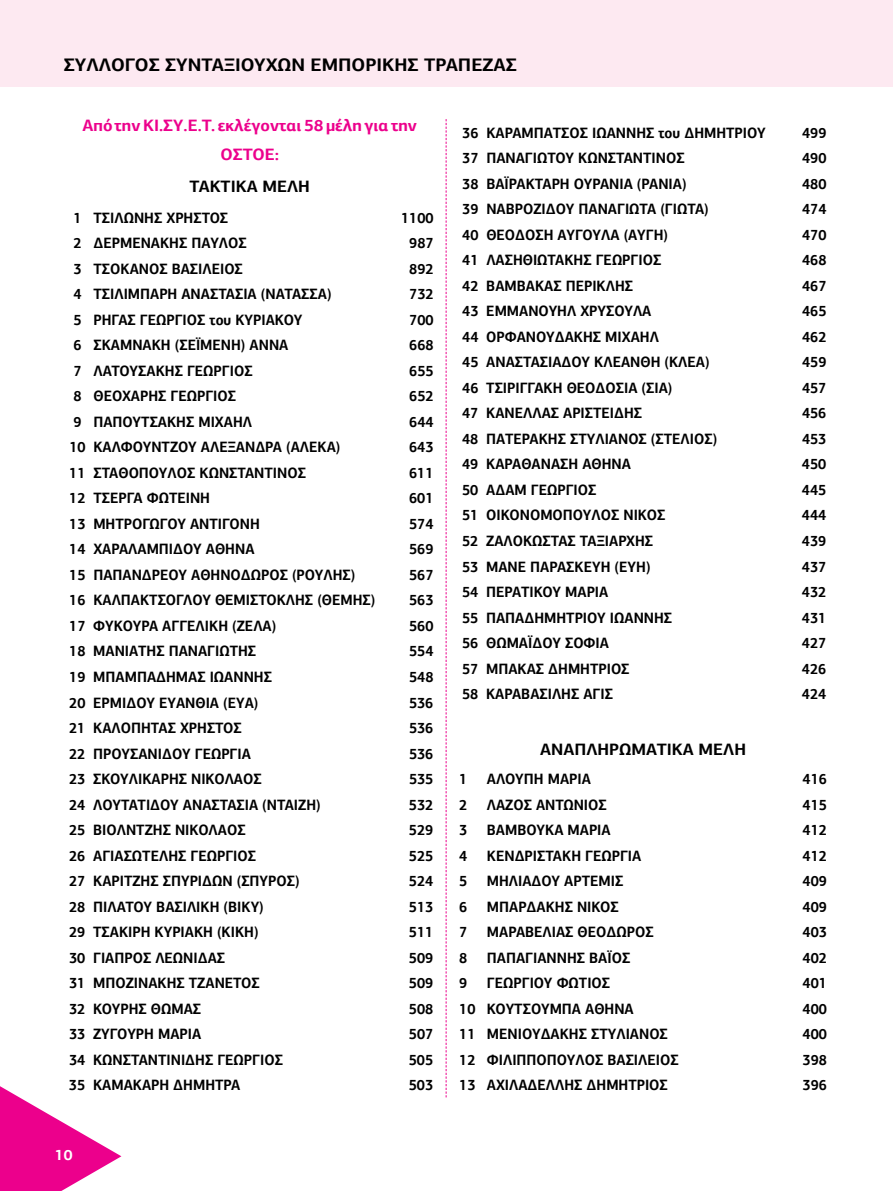
<style>
.page{position:relative;width:893px;height:1191px;background:#fff}
.page>*{position:absolute;margin:0;border:0;box-sizing:border-box;transform-origin:0 0}
.t1{font:700 18.15px "PF Agora Sans Pro";color:#000}
.t2{font:700 16.5px/28px "PF Agora Sans Pro";color:#ec008c;text-align:center}
.t3{font:700 16.5px "PF Agora Sans Pro";color:#000}
.t4{font:700 15px "PF Agora Sans Pro";color:#000;scale:.92 1}
.t5{font:700 15px "PF Agora Sans Pro";color:#fff}
</style>
<div class="page">
<div style="left:0;top:0;width:893px;height:87px;background:#fde9f1"></div>
<svg style="left:0;top:1086px;width:121px;height:105px"></svg>
<svg style="left:446px;top:119px;width:1px;height:978px"></svg>
<p class="t1" style="left:64px;top:53px;width:455px">ΣΥΛΛΟΓΟΣ ΣΥΝΤΑΞΙΟΥΧΩΝ ΕΜΠΟΡΙΚΗΣ ΤΡΑΠΕΖΑΣ</p>
<p class="t2" style="left:83px;top:112px;width:336px">Από την ΚΙ.ΣΥ.Ε.Τ. εκλέγονται 58 μέλη για την<br>ΟΣΤΟΕ:</p>
<p class="t3" style="left:190px;top:176px;width:122px">ΤΑΚΤΙΚΑ ΜΕΛΗ</p>
<p class="t4" style="left:74px;top:208px;width:170px">1 ΤΣΙΛΩΝΗΣ ΧΡΗΣΤΟΣ</p>
<p class="t4" style="left:401px;top:208px;width:37px">1100</p>
<p class="t4" style="left:74px;top:233px;width:190px">2 ΔΕΡΜΕΝΑΚΗΣ ΠΑΥΛΟΣ</p>
<p class="t4" style="left:409px;top:233px;width:28px">987</p>
<p class="t4" style="left:73px;top:259px;width:186px">3 ΤΣΟΚΑΝΟΣ ΒΑΣΙΛΕΙΟΣ</p>
<p class="t4" style="left:409px;top:259px;width:28px">892</p>
<p class="t4" style="left:73px;top:284px;width:282px">4 ΤΣΙΛΙΜΠΑΡΗ ΑΝΑΣΤΑΣΙΑ (ΝΑΤΑΣΣΑ)</p>
<p class="t4" style="left:409px;top:284px;width:28px">732</p>
<p class="t4" style="left:73px;top:310px;width:250px">5 ΡΗΓΑΣ ΓΕΩΡΓΙΟΣ του ΚΥΡΙΑΚΟΥ</p>
<p class="t4" style="left:409px;top:310px;width:28px">700</p>
<p class="t4" style="left:73px;top:335px;width:235px">6 ΣΚΑΜΝΑΚΗ (ΣΕΪΜΕΝΗ) ΑΝΝΑ</p>
<p class="t4" style="left:409px;top:335px;width:28px">668</p>
<p class="t4" style="left:73px;top:361px;width:196px">7 ΛΑΤΟΥΣΑΚΗΣ ΓΕΩΡΓΙΟΣ</p>
<p class="t4" style="left:409px;top:361px;width:28px">655</p>
<p class="t4" style="left:73px;top:386px;width:178px">8 ΘΕΟΧΑΡΗΣ ΓΕΩΡΓΙΟΣ</p>
<p class="t4" style="left:409px;top:386px;width:28px">652</p>
<p class="t4" style="left:73px;top:412px;width:196px">9 ΠΑΠΟΥΤΣΑΚΗΣ ΜΙΧΑΗΛ</p>
<p class="t4" style="left:409px;top:412px;width:28px">644</p>
<p class="t4" style="left:69px;top:437px;width:296px">10 ΚΑΛΦΟΥΝΤΖΟΥ ΑΛΕΞΑΝΔΡΑ (ΑΛΕΚΑ)</p>
<p class="t4" style="left:409px;top:437px;width:28px">643</p>
<p class="t4" style="left:69px;top:463px;width:259px">11 ΣΤΑΘΟΠΟΥΛΟΣ ΚΩΝΣΤΑΝΤΙΝΟΣ</p>
<p class="t4" style="left:409px;top:463px;width:28px">611</p>
<p class="t4" style="left:69px;top:489px;width:155px">12 ΤΣΕΡΓΑ ΦΩΤΕΙΝΗ</p>
<p class="t4" style="left:409px;top:489px;width:28px">601</p>
<p class="t4" style="left:69px;top:514px;width:209px">13 ΜΗΤΡΟΓΩΓΟΥ ΑΝΤΙΓΟΝΗ</p>
<p class="t4" style="left:409px;top:514px;width:28px">574</p>
<p class="t4" style="left:69px;top:540px;width:203px">14 ΧΑΡΑΛΑΜΠΙΔΟΥ ΑΘΗΝΑ</p>
<p class="t4" style="left:409px;top:540px;width:28px">569</p>
<p class="t4" style="left:69px;top:565px;width:313px">15 ΠΑΠΑΝΔΡΕΟΥ ΑΘΗΝΟΔΩΡΟΣ (ΡΟΥΛΗΣ)</p>
<p class="t4" style="left:409px;top:565px;width:28px">567</p>
<p class="t4" style="left:69px;top:591px;width:334px">16 ΚΑΛΠΑΚΤΣΟΓΛΟΥ ΘΕΜΙΣΤΟΚΛΗΣ (ΘΕΜΗΣ)</p>
<p class="t4" style="left:409px;top:591px;width:28px">563</p>
<p class="t4" style="left:69px;top:616px;width:227px">17 ΦΥΚΟΥΡΑ ΑΓΓΕΛΙΚΗ (ΖΕΛΑ)</p>
<p class="t4" style="left:409px;top:616px;width:28px">560</p>
<p class="t4" style="left:69px;top:642px;width:205px">18 ΜΑΝΙΑΤΗΣ ΠΑΝΑΓΙΩΤΗΣ</p>
<p class="t4" style="left:409px;top:642px;width:28px">554</p>
<p class="t4" style="left:69px;top:667px;width:222px">19 ΜΠΑΜΠΑΔΗΜΑΣ ΙΩΑΝΝΗΣ</p>
<p class="t4" style="left:409px;top:667px;width:28px">548</p>
<p class="t4" style="left:69px;top:693px;width:207px">20 ΕΡΜΙΔΟΥ ΕΥΑΝΘΙΑ (ΕΥΑ)</p>
<p class="t4" style="left:409px;top:693px;width:28px">536</p>
<p class="t4" style="left:69px;top:718px;width:189px">21 ΚΑΛΟΠΗΤΑΣ ΧΡΗΣΤΟΣ</p>
<p class="t4" style="left:409px;top:718px;width:28px">536</p>
<p class="t4" style="left:69px;top:744px;width:199px">22 ΠΡΟΥΣΑΝΙΔΟΥ ΓΕΩΡΓΙΑ</p>
<p class="t4" style="left:409px;top:744px;width:28px">536</p>
<p class="t4" style="left:69px;top:769px;width:211px">23 ΣΚΟΥΛΙΚΑΡΗΣ ΝΙΚΟΛΑΟΣ</p>
<p class="t4" style="left:409px;top:769px;width:28px">535</p>
<p class="t4" style="left:69px;top:795px;width:275px">24 ΛΟΥΤΑΤΙΔΟΥ ΑΝΑΣΤΑΣΙΑ (ΝΤΑΙΖΗ)</p>
<p class="t4" style="left:409px;top:795px;width:28px">532</p>
<p class="t4" style="left:69px;top:820px;width:193px">25 ΒΙΟΛΝΤΖΗΣ ΝΙΚΟΛΑΟΣ</p>
<p class="t4" style="left:409px;top:820px;width:28px">529</p>
<p class="t4" style="left:69px;top:846px;width:205px">26 ΑΓΙΑΣΩΤΕΛΗΣ ΓΕΩΡΓΙΟΣ</p>
<p class="t4" style="left:409px;top:846px;width:28px">525</p>
<p class="t4" style="left:69px;top:871px;width:252px">27 ΚΑΡΙΤΖΗΣ ΣΠΥΡΙΔΩΝ (ΣΠΥΡΟΣ)</p>
<p class="t4" style="left:409px;top:871px;width:28px">524</p>
<p class="t4" style="left:69px;top:897px;width:213px">28 ΠΙΛΑΤΟΥ ΒΑΣΙΛΙΚΗ (ΒΙΚΥ)</p>
<p class="t4" style="left:409px;top:897px;width:28px">513</p>
<p class="t4" style="left:69px;top:922px;width:208px">29 ΤΣΑΚΙΡΗ ΚΥΡΙΑΚΗ (ΚΙΚΗ)</p>
<p class="t4" style="left:409px;top:922px;width:28px">511</p>
<p class="t4" style="left:69px;top:948px;width:171px">30 ΓΙΑΠΡΟΣ ΛΕΩΝΙΔΑΣ</p>
<p class="t4" style="left:409px;top:948px;width:28px">509</p>
<p class="t4" style="left:69px;top:973px;width:209px">31 ΜΠΟΖΙΝΑΚΗΣ ΤΖΑΝΕΤΟΣ</p>
<p class="t4" style="left:409px;top:973px;width:28px">509</p>
<p class="t4" style="left:69px;top:999px;width:145px">32 ΚΟΥΡΗΣ ΘΩΜΑΣ</p>
<p class="t4" style="left:409px;top:999px;width:28px">508</p>
<p class="t4" style="left:69px;top:1024px;width:145px">33 ΖΥΓΟΥΡΗ ΜΑΡΙΑ</p>
<p class="t4" style="left:409px;top:1024px;width:28px">507</p>
<p class="t4" style="left:69px;top:1050px;width:234px">34 ΚΩΝΣΤΑΝΤΙΝΙΔΗΣ ΓΕΩΡΓΙΟΣ</p>
<p class="t4" style="left:409px;top:1050px;width:28px">505</p>
<p class="t4" style="left:69px;top:1075px;width:188px">35 ΚΑΜΑΚΑΡΗ ΔΗΜΗΤΡΑ</p>
<p class="t4" style="left:409px;top:1075px;width:28px">503</p>
<p class="t5" style="left:55px;top:1145px;width:19px">10</p>
<p class="t4" style="left:462px;top:123px;width:331px">36 ΚΑΡΑΜΠΑΤΣΟΣ ΙΩΑΝΝΗΣ του ΔΗΜΗΤΡΙΟΥ</p>
<p class="t4" style="left:802px;top:123px;width:28px">499</p>
<p class="t4" style="left:462px;top:148px;width:243px">37 ΠΑΝΑΓΙΩΤΟΥ ΚΩΝΣΤΑΝΤΙΝΟΣ</p>
<p class="t4" style="left:802px;top:148px;width:28px">490</p>
<p class="t4" style="left:462px;top:174px;width:245px">38 ΒΑΪΡΑΚΤΑΡΗ ΟΥΡΑΝΙΑ (ΡΑΝΙΑ)</p>
<p class="t4" style="left:802px;top:174px;width:28px">480</p>
<p class="t4" style="left:462px;top:199px;width:269px">39 ΝΑΒΡΟΖΙΔΟΥ ΠΑΝΑΓΙΩΤΑ (ΓΙΩΤΑ)</p>
<p class="t4" style="left:802px;top:199px;width:28px">474</p>
<p class="t4" style="left:462px;top:225px;width:225px">40 ΘΕΟΔΟΣΗ ΑΥΓΟΥΛΑ (ΑΥΓΗ)</p>
<p class="t4" style="left:802px;top:225px;width:28px">470</p>
<p class="t4" style="left:462px;top:250px;width:218px">41 ΛΑΣΗΘΙΩΤΑΚΗΣ ΓΕΩΡΓΙΟΣ</p>
<p class="t4" style="left:802px;top:250px;width:28px">468</p>
<p class="t4" style="left:462px;top:276px;width:187px">42 ΒΑΜΒΑΚΑΣ ΠΕΡΙΚΛΗΣ</p>
<p class="t4" style="left:802px;top:276px;width:28px">467</p>
<p class="t4" style="left:462px;top:302px;width:207px">43 ΕΜΜΑΝΟΥΗΛ ΧΡΥΣΟΥΛΑ</p>
<p class="t4" style="left:802px;top:302px;width:28px">465</p>
<p class="t4" style="left:462px;top:327px;width:215px">44 ΟΡΦΑΝΟΥΔΑΚΗΣ ΜΙΧΑΗΛ</p>
<p class="t4" style="left:802px;top:327px;width:28px">462</p>
<p class="t4" style="left:462px;top:353px;width:270px">45 ΑΝΑΣΤΑΣΙΑΔΟΥ ΚΛΕΑΝΘΗ (ΚΛΕΑ)</p>
<p class="t4" style="left:802px;top:353px;width:28px">459</p>
<p class="t4" style="left:462px;top:378px;width:230px">46 ΤΣΙΡΙΓΓΑΚΗ ΘΕΟΔΟΣΙΑ (ΣΙΑ)</p>
<p class="t4" style="left:802px;top:378px;width:28px">457</p>
<p class="t4" style="left:462px;top:404px;width:197px">47 ΚΑΝΕΛΛΑΣ ΑΡΙΣΤΕΙΔΗΣ</p>
<p class="t4" style="left:802px;top:404px;width:28px">456</p>
<p class="t4" style="left:462px;top:429px;width:279px">48 ΠΑΤΕΡΑΚΗΣ ΣΤΥΛΙΑΝΟΣ (ΣΤΕΛΙΟΣ)</p>
<p class="t4" style="left:802px;top:429px;width:28px">453</p>
<p class="t4" style="left:462px;top:455px;width:185px">49 ΚΑΡΑΘΑΝΑΣΗ ΑΘΗΝΑ</p>
<p class="t4" style="left:802px;top:455px;width:28px">450</p>
<p class="t4" style="left:462px;top:480px;width:147px">50 ΑΔΑΜ ΓΕΩΡΓΙΟΣ</p>
<p class="t4" style="left:802px;top:480px;width:28px">445</p>
<p class="t4" style="left:462px;top:506px;width:222px">51 ΟΙΚΟΝΟΜΟΠΟΥΛΟΣ ΝΙΚΟΣ</p>
<p class="t4" style="left:802px;top:506px;width:28px">444</p>
<p class="t4" style="left:462px;top:531px;width:209px">52 ΖΑΛΟΚΩΣΤΑΣ ΤΑΞΙΑΡΧΗΣ</p>
<p class="t4" style="left:802px;top:531px;width:28px">439</p>
<p class="t4" style="left:462px;top:557px;width:206px">53 ΜΑΝΕ ΠΑΡΑΣΚΕΥΗ (ΕΥΗ)</p>
<p class="t4" style="left:802px;top:557px;width:28px">437</p>
<p class="t4" style="left:462px;top:582px;width:160px">54 ΠΕΡΑΤΙΚΟΥ ΜΑΡΙΑ</p>
<p class="t4" style="left:802px;top:582px;width:28px">432</p>
<p class="t4" style="left:462px;top:608px;width:230px">55 ΠΑΠΑΔΗΜΗΤΡΙΟΥ ΙΩΑΝΝΗΣ</p>
<p class="t4" style="left:802px;top:608px;width:28px">431</p>
<p class="t4" style="left:462px;top:633px;width:161px">56 ΘΩΜΑΪΔΟΥ ΣΟΦΙΑ</p>
<p class="t4" style="left:802px;top:633px;width:28px">427</p>
<p class="t4" style="left:462px;top:659px;width:184px">57 ΜΠΑΚΑΣ ΔΗΜΗΤΡΙΟΣ</p>
<p class="t4" style="left:802px;top:659px;width:28px">426</p>
<p class="t4" style="left:462px;top:684px;width:166px">58 ΚΑΡΑΒΑΣΙΛΗΣ ΑΓΙΣ</p>
<p class="t4" style="left:802px;top:684px;width:28px">424</p>
<p class="t3" style="left:540px;top:739px;width:207px">ΑΝΑΠΛΗΡΩΜΑΤΙΚΑ ΜΕΛΗ</p>
<p class="t4" style="left:459px;top:769px;width:10px">1</p>
<p class="t4" style="left:487px;top:769px;width:115px">ΑΛΟΥΠΗ ΜΑΡΙΑ</p>
<p class="t4" style="left:803px;top:769px;width:28px">416</p>
<p class="t4" style="left:459px;top:795px;width:10px">2</p>
<p class="t4" style="left:487px;top:795px;width:132px">ΛΑΖΟΣ ΑΝΤΩΝΙΟΣ</p>
<p class="t4" style="left:803px;top:795px;width:28px">415</p>
<p class="t4" style="left:459px;top:820px;width:10px">3</p>
<p class="t4" style="left:487px;top:820px;width:136px">ΒΑΜΒΟΥΚΑ ΜΑΡΙΑ</p>
<p class="t4" style="left:803px;top:820px;width:28px">412</p>
<p class="t4" style="left:459px;top:846px;width:10px">4</p>
<p class="t4" style="left:487px;top:846px;width:169px">ΚΕΝΔΡΙΣΤΑΚΗ ΓΕΩΡΓΙΑ</p>
<p class="t4" style="left:803px;top:846px;width:28px">412</p>
<p class="t4" style="left:459px;top:871px;width:10px">5</p>
<p class="t4" style="left:487px;top:871px;width:150px">ΜΗΛΙΑΔΟΥ ΑΡΤΕΜΙΣ</p>
<p class="t4" style="left:803px;top:871px;width:28px">409</p>
<p class="t4" style="left:459px;top:897px;width:10px">6</p>
<p class="t4" style="left:487px;top:897px;width:145px">ΜΠΑΡΔΑΚΗΣ ΝΙΚΟΣ</p>
<p class="t4" style="left:803px;top:897px;width:28px">409</p>
<p class="t4" style="left:459px;top:922px;width:10px">7</p>
<p class="t4" style="left:487px;top:922px;width:183px">ΜΑΡΑΒΕΛΙΑΣ ΘΕΟΔΩΡΟΣ</p>
<p class="t4" style="left:803px;top:922px;width:28px">403</p>
<p class="t4" style="left:459px;top:948px;width:10px">8</p>
<p class="t4" style="left:487px;top:948px;width:157px">ΠΑΠΑΓΙΑΝΝΗΣ ΒΑΪΟΣ</p>
<p class="t4" style="left:803px;top:948px;width:28px">402</p>
<p class="t4" style="left:459px;top:973px;width:10px">9</p>
<p class="t4" style="left:487px;top:973px;width:136px">ΓΕΩΡΓΙΟΥ ΦΩΤΙΟΣ</p>
<p class="t4" style="left:803px;top:973px;width:28px">401</p>
<p class="t4" style="left:459px;top:999px;width:191px">10 ΚΟΥΤΣΟΥΜΠΑ ΑΘΗΝΑ</p>
<p class="t4" style="left:803px;top:999px;width:28px">400</p>
<p class="t4" style="left:459px;top:1024px;width:228px">11 ΜΕΝΙΟΥΔΑΚΗΣ ΣΤΥΛΙΑΝΟΣ</p>
<p class="t4" style="left:803px;top:1024px;width:28px">400</p>
<p class="t4" style="left:459px;top:1050px;width:240px">12 ΦΙΛΙΠΠΟΠΟΥΛΟΣ ΒΑΣΙΛΕΙΟΣ</p>
<p class="t4" style="left:803px;top:1050px;width:28px">398</p>
<p class="t4" style="left:459px;top:1075px;width:228px">13 ΑΧΙΛΑΔΕΛΛΗΣ ΔΗΜΗΤΡΙΟΣ</p>
<p class="t4" style="left:803px;top:1075px;width:28px">396</p>
</div>
